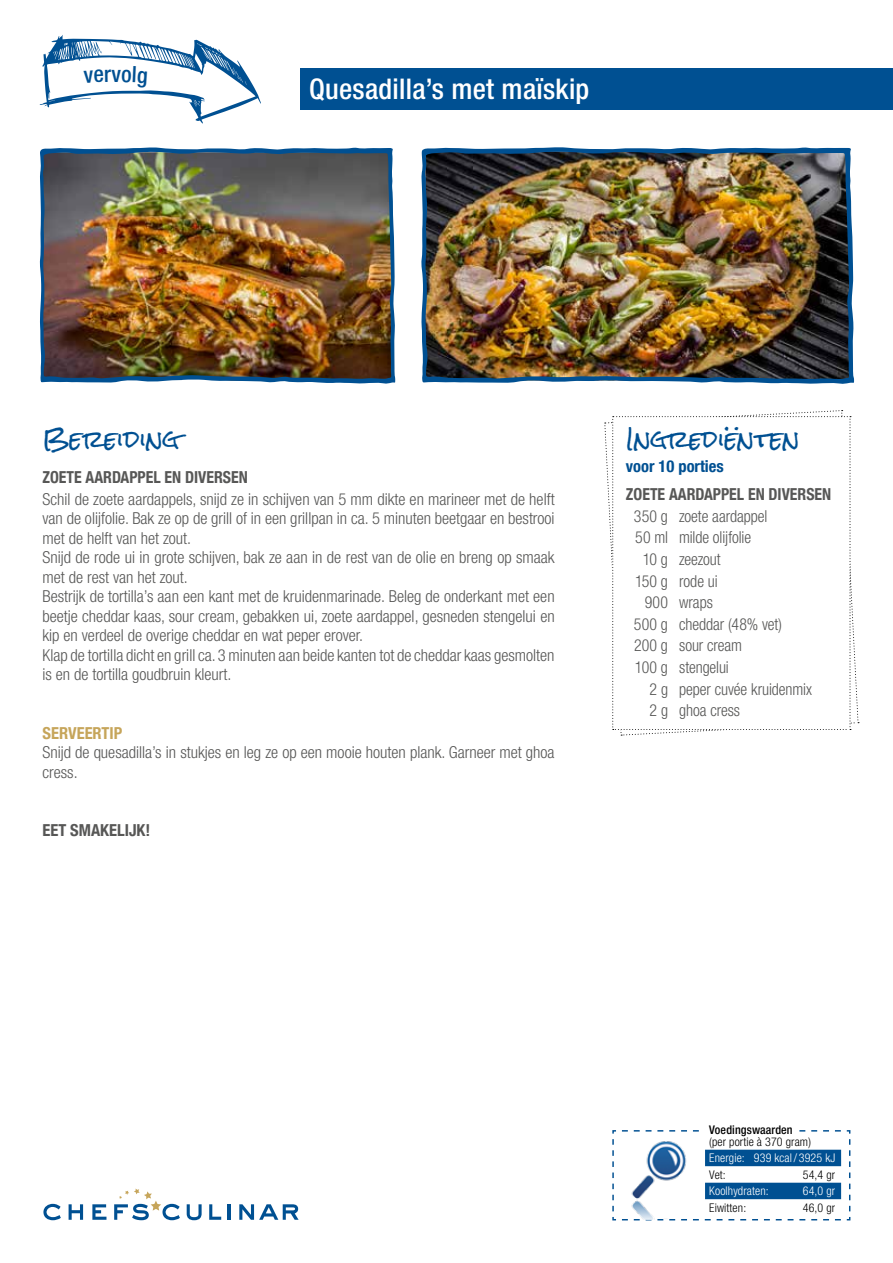
<style>
.page{position:relative;width:893px;height:1263px;background:#fff}
.page>*{position:absolute;margin:0;border:0;box-sizing:border-box;transform-origin:0 0}
.t1{font:500 condensed 28.5px "Helvetica Neue LT Com";letter-spacing:.01em;color:#fff}
.t2{font:22.5px "Rock Salt";color:#005092}
.t3{font:500 condensed 22.5px "Helvetica Neue LT Com";color:#005092}
.t4{font:300 condensed 16.5px/19.5px "Helvetica Neue LT Com";color:#575756}
.t5{font:300 condensed 16.5px "Helvetica Neue LT Com";color:#575756;scale:.96 1}
.t6{font:700 condensed 16.5px "Helvetica Neue LT Com";color:#575756;scale:.96 1}
.t7{font:700 condensed 16.5px "Helvetica Neue LT Com";color:#575756}
.t8{font:700 condensed 16.5px "Helvetica Neue LT Com";color:#005092}
.t9{font:700 condensed 16.5px "Helvetica Neue LT Com";color:#c6a55a}
.t10{font:300 condensed 12px "Helvetica Neue LT Com";letter-spacing:.01em;color:#000}
.t11{font:300 condensed 12px "Helvetica Neue LT Com";letter-spacing:.01em;color:#fff}
.t12{font:500 condensed 12px "Helvetica Neue LT Com";letter-spacing:.01em;color:#000}
</style>
<div class="page">
<svg style="left:43px;top:1204px;width:18px;height:16px"></svg>
<svg style="left:69px;top:1204px;width:14px;height:16px"></svg>
<svg style="left:92px;top:1204px;width:14px;height:16px"></svg>
<svg style="left:114px;top:1188px;width:66px;height:32px"></svg>
<svg style="left:187px;top:1204px;width:15px;height:16px"></svg>
<svg style="left:209px;top:1204px;width:12px;height:16px"></svg>
<hr style="left:227px;top:1204px;width:3px;height:16px;background:#005092">
<svg style="left:239px;top:1204px;width:60px;height:16px"></svg>
<div style="left:300px;top:68px;width:593px;height:41px;background:#005092"></div>
<svg style="left:612px;top:1130px;width:239px;height:91px"></svg>
<img style="left:621px;top:1137px;width:73px;height:82px">
<div style="left:704px;top:1123px;width:93px;height:14px;background:#fff"></div>
<div style="left:705px;top:1150px;width:136px;height:16px;background:#005092"></div>
<div style="left:705px;top:1183px;width:136px;height:16px;background:#005092"></div>
<svg style="left:604px;top:410px;width:255px;height:326px"></svg>
<img style="left:421px;top:147px;width:433px;height:237px">
<img style="left:39px;top:147px;width:356px;height:237px">
<svg style="left:40px;top:35px;width:221px;height:89px"></svg>
<h2 class="t3" style="left:112px;top:61px;width:11px">v</h2>
<h1 class="t1" style="left:309px;top:72px;width:282px">Quesadilla’s met maïskip</h1>
<h2 class="t2" style="left:43px;top:427px;width:139px">Bereiding</h2>
<p class="t6" style="left:43px;top:467px;width:215px">ZOETE AARDAPPEL EN DIVERSEN</p>
<p class="t4" style="left:43px;top:489px;width:514px">Schil de zoete aardappels, snijd ze in schijven van 5 mm dikte en marineer met de helft van de olijfolie. Bak ze op de grill of in een grillpan in ca. 5 minuten beetgaar en bestrooi met de helft van het zout.<br>Snijd de rode ui in grote schijven, bak ze aan in de rest van de olie en breng op smaak met de rest van het zout.<br>Bestrijk de tortilla’s aan een kant met de kruidenmarinade. Beleg de onderkant met een beetje cheddar kaas, sour cream, gebakken ui, zoete aardappel, gesneden stengelui en kip en verdeel de overige cheddar en wat peper erover.<br>Klap de tortilla dicht en grill ca. 3 minuten aan beide kanten tot de cheddar kaas gesmolten is en de tortilla goudbruin kleurt.</p>
<p class="t9" style="left:43px;top:723px;width:81px">SERVEERTIP</p>
<p class="t4" style="left:43px;top:743px;width:514px">Snijd de quesadilla’s in stukjes en leg ze op een mooie houten plank. Garneer met ghoa cress.</p>
<p class="t7" style="left:43px;top:820px;width:109px">EET SMAKELIJK!</p>
<h2 class="t2" style="left:626px;top:427px;width:175px">Ingrediënten</h2>
<p class="t8" style="left:626px;top:456px;width:99px">voor 10 porties</p>
<p class="t6" style="left:626px;top:484px;width:215px">ZOETE AARDAPPEL EN DIVERSEN</p>
<p class="t5" style="left:634px;top:506px;width:141px">350 g zoete aardappel</p>
<p class="t5" style="left:635px;top:528px;width:122px">50 ml milde olijfolie</p>
<p class="t5" style="left:643px;top:550px;width:83px">10 g zeezout</p>
<p class="t5" style="left:635px;top:571px;width:88px">150 g rode ui</p>
<p class="t5" style="left:645px;top:593px;width:72px">900 wraps</p>
<p class="t5" style="left:634px;top:614px;width:156px">500 g cheddar (48% vet)</p>
<p class="t5" style="left:634px;top:636px;width:114px">200 g sour cream</p>
<p class="t5" style="left:635px;top:658px;width:99px">100 g stengelui</p>
<p class="t5" style="left:650px;top:679px;width:171px">2 g peper cuvée kruidenmix</p>
<p class="t5" style="left:650px;top:701px;width:96px">2 g ghoa cress</p>
<p class="t12" style="left:709px;top:1122px;width:85px">Voedingswaarden</p>
<p class="t10" style="left:709px;top:1135px;width:103px">(per portie à 370 gram)</p>
<p class="t11" style="left:709px;top:1151px;width:127px">Energie: 939 kcal / 3925 kJ</p>
<p class="t10" style="left:709px;top:1168px;width:18px">Vet:</p>
<p class="t10" style="left:803px;top:1168px;width:34px">54,4 gr</p>
<p class="t11" style="left:709px;top:1184px;width:61px">Koolhydraten:</p>
<p class="t11" style="left:803px;top:1184px;width:34px">64,0 gr</p>
<p class="t10" style="left:709px;top:1201px;width:38px">Eiwitten:</p>
<p class="t10" style="left:803px;top:1201px;width:34px">46,0 gr</p>
</div>
